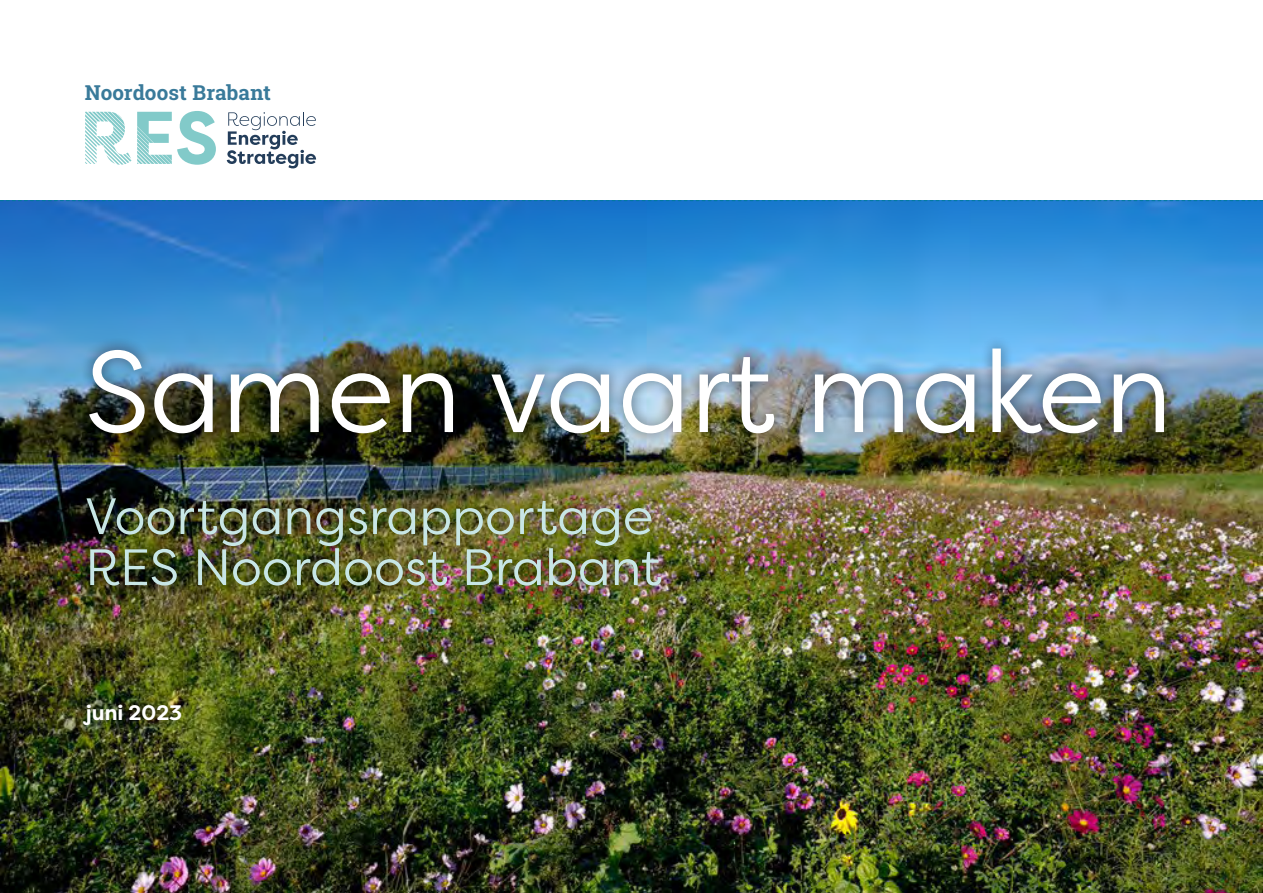
<style>
.page{position:relative;width:1263px;height:893px;background:#fff}
.page>*{position:absolute;margin:0;border:0;box-sizing:border-box;transform-origin:0 0}
._02_Titel{font:115.5px "Filson Pro";color:#fff}
._02_Titel-2{font:51px "Filson Pro";color:#c8e6e5}
.t1{font:700 21px "Filson Pro";color:#fff}
.t2{font:700 20.7px "Roboto Slab";color:#397a9a}
</style>
<div class="page">
<img style="left:0;top:201px;width:1263px;height:692px">
<svg style="left:0;top:200px;width:1262px;height:1px"></svg>
<div style="left:71px;top:335px;width:1106px;height:403px;background:#000;opacity:.5"></div>
<svg style="left:85px;top:111px;width:131px;height:54px"></svg>
<svg style="left:227px;top:112px;width:89px;height:56px"></svg>
<p class="t2" style="left:85px;top:79px;width:187px">Noordoost Brabant</p>
<h1 class="_02_Titel" style="left:85px;top:316px;width:1088px">Samen vaart maken</h1>
<h1 class="_02_Titel-2" style="left:85px;top:483px;width:570px">Voortgangsrapportage</h1>
<h1 class="_02_Titel-2" style="left:85px;top:534px;width:578px">RES Noordoost Brabant</h1>
<p class="t1" style="left:85px;top:699px;width:99px">juni 2023</p>
</div>
